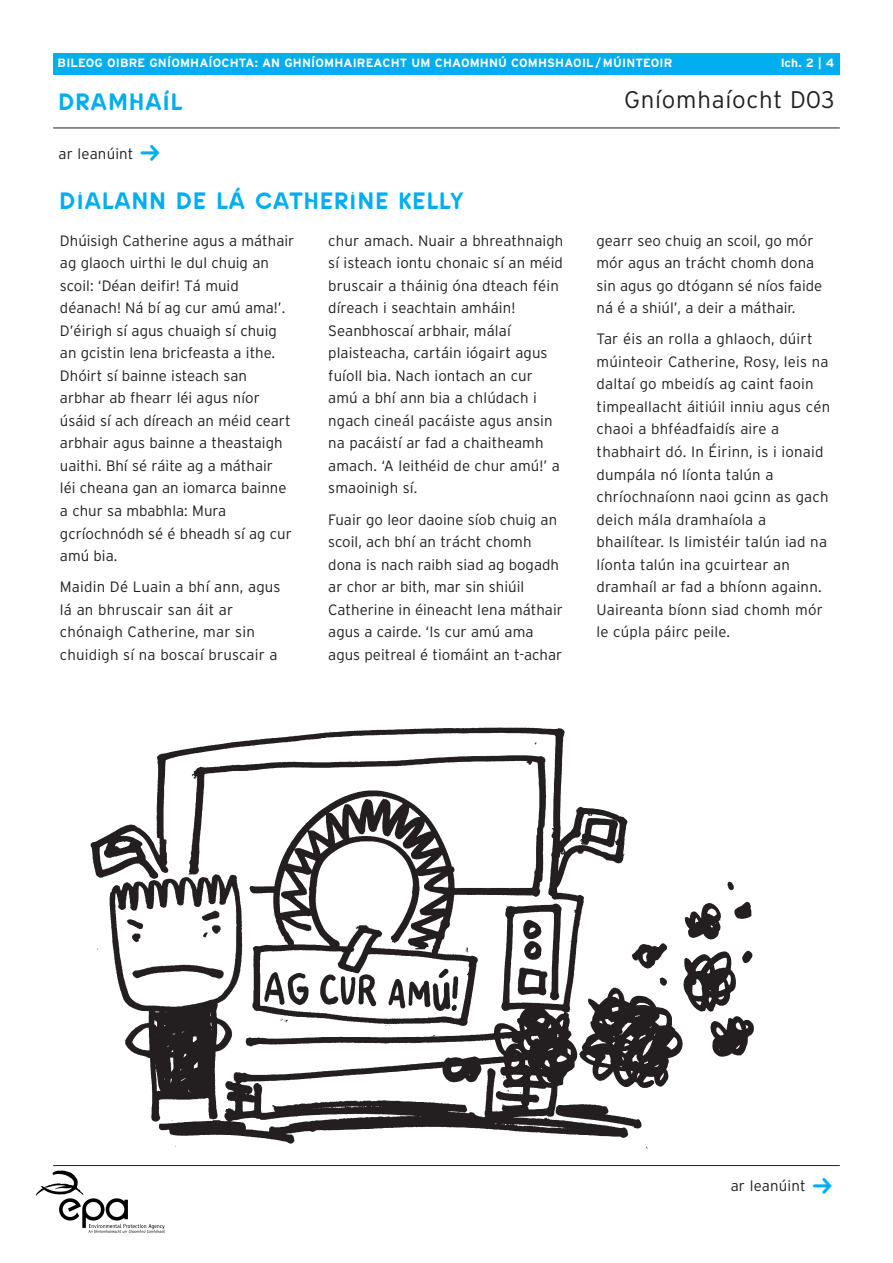
<style>
.page{position:relative;width:893px;height:1263px;background:#fff}
.page>*{position:absolute;margin:0;border:0;box-sizing:border-box;transform-origin:0 0}
.t1{font:24px "Keedy Sans Reg";letter-spacing:.055em;color:#00aeef}
.t2{font:300 24px "Interstate";letter-spacing:.03em;color:#231f20}
.t3{font:300 15px/22.5px "Interstate";color:#231f20}
.t4{font:700 12px "Interstate";letter-spacing:.015em;color:#fff}
</style>
<div class="page">
<div style="left:53px;top:53px;width:787px;height:21px;background:#00aeef"></div>
<hr style="left:53px;top:128px;width:787px;height:1px;background:#231f20">
<img style="left:35px;top:1170px;width:131px;height:63px">
<img style="left:55px;top:727px;width:736px;height:440px">
<hr style="left:53px;top:1165px;width:787px;height:1px;background:#231f20">
<svg style="left:260px;top:951px;width:202px;height:7px"></svg>
<img style="left:260px;top:958px;width:202px;height:56px">
<p class="t4" style="left:58px;top:56px;width:616px">BILEOG OIBRE GNÍOMHAÍOCHTA: AN GHNÍOMHAIREACHT UM CHAOMHNÚ COMHSHAOIL / MÚINTEOIR</p>
<p class="t4" style="left:781px;top:56px;width:55px">lch. 2 | 4</p>
<h1 class="t2" style="left:624px;top:86px;width:212px">Gníomhaíocht D03</h1>
<p class="t3" style="left:58px;top:142px;width:77px">ar leanúint</p>
<h1 class="t1" style="left:58px;top:88px;width:125px">DRAMHAÍL</h1>
<h1 class="t1" style="left:60px;top:187px;width:405px">DIALANN DE LÁ CATHERINE KELLY</h1>
<p class="t3" style="left:60px;top:230px;width:236px">Dhúisigh Catherine agus a máthair ag glaoch uirthi le dul chuig an scoil: ‘Déan deifir! Tá muid déanach! Ná bí ag cur amú ama!’.<br>D’éirigh sí agus chuaigh sí chuig an gcistin lena bricfeasta a ithe.<br>Dhóirt sí bainne isteach san arbhar ab fhearr léi agus níor úsáid sí ach díreach an méid ceart arbhair agus bainne a theastaigh uaithi. Bhí sé ráite ag a máthair<br>léi cheana gan an iomarca bainne a chur sa mbabhla: Mura gcríochnódh sé é bheadh sí ag cur amú bia.</p>
<p class="t3" style="left:60px;top:576px;width:222px">Maidin Dé Luain a bhí ann, agus lá an bhruscair san áit ar chónaigh Catherine, mar sin chuidigh sí na boscaí bruscair a</p>
<p class="t3" style="left:328px;top:230px;width:237px">chur amach. Nuair a bhreathnaigh sí isteach iontu chonaic sí an méid bruscair a tháinig óna dteach féin díreach i seachtain amháin!<br>Seanbhoscaí arbhair, málaí plaisteacha, cartáin iógairt agus fuíoll bia. Nach iontach an cur amú a bhí ann bia a chlúdach i ngach cineál pacáiste agus ansin na pacáistí ar fad a chaitheamh amach. ‘A leithéid de chur amú!’ a smaoinigh sí.</p>
<p class="t3" style="left:328px;top:508px;width:236px">Fuair go leor daoine síob chuig an scoil, ach bhí an trácht chomh dona is nach raibh siad ag bogadh ar chor ar bith, mar sin shiúil<br>Catherine in éineacht lena máthair agus a cairde. ‘Is cur amú ama agus peitreal é tiomáint an t-achar</p>
<p class="t3" style="left:597px;top:230px;width:227px">gearr seo chuig an scoil, go mór mór agus an trácht chomh dona sin agus go dtógann sé níos faide ná é a shiúl’, a deir a máthair.</p>
<p class="t3" style="left:597px;top:328px;width:235px">Tar éis an rolla a ghlaoch, dúirt múinteoir Catherine, Rosy, leis na daltaí go mbeidís ag caint faoin timpeallacht áitiúil inniu agus cén chaoi a bhféadfaidís aire a thabhairt dó. In Éirinn, is i ionaid dumpála nó líonta talún a chríochnaíonn naoi gcinn as gach deich mála dramhaíola a bhailítear. Is limistéir talún iad na líonta talún ina gcuirtear an dramhaíl ar fad a bhíonn againn.<br>Uaireanta bíonn siad chomh mór le cúpla páirc peile.</p>
<p class="t3" style="left:731px;top:1175px;width:77px">ar leanúint</p>
</div>
